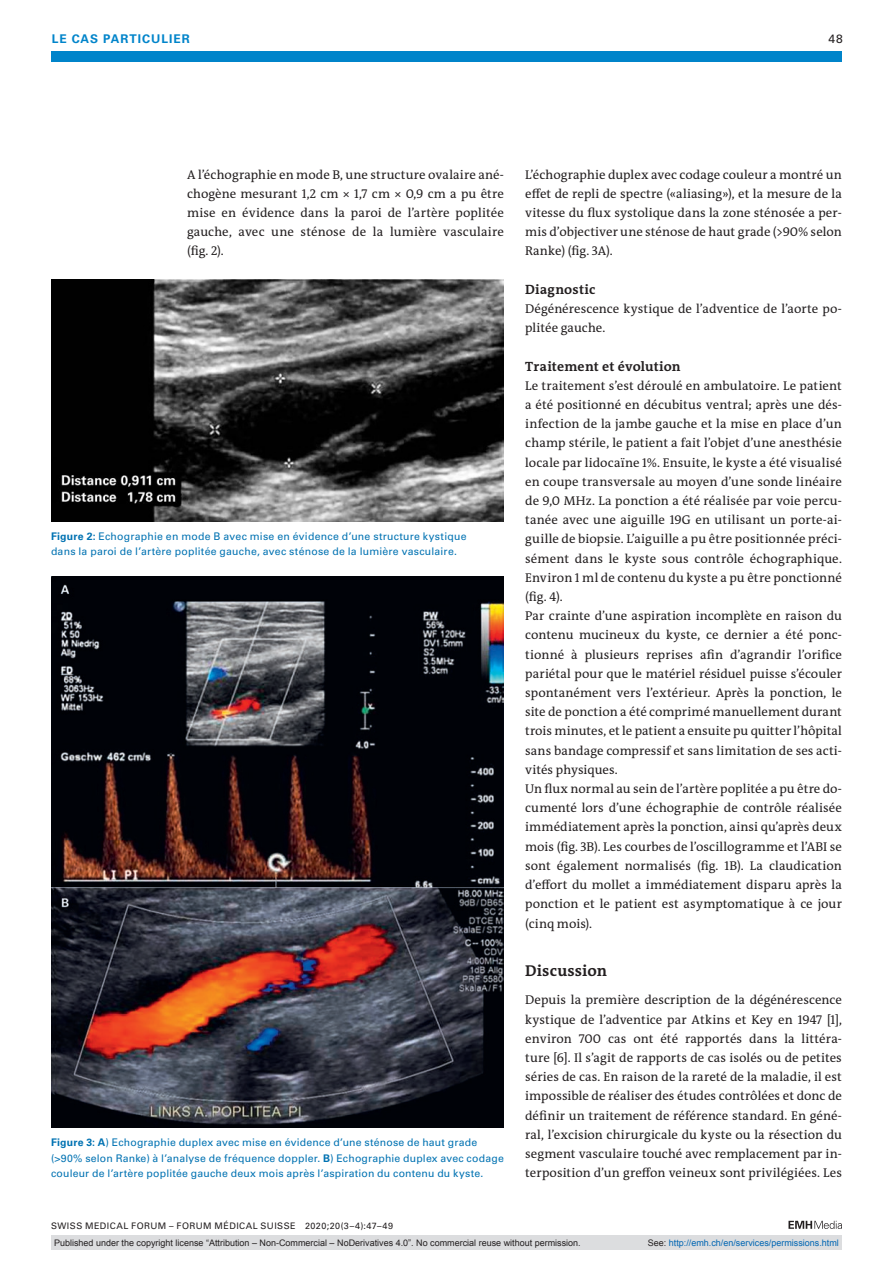
<style>
.page{position:relative;width:893px;height:1263px;background:#fff}
.page>*{position:absolute;margin:0;border:0;box-sizing:border-box;transform-origin:0 0}
.t1{font:700 15.75px "The Antiqua B W7";letter-spacing:.01em;color:#231f20}
.t2{font:700 13.5px "The Antiqua B W7";letter-spacing:.015em;color:#231f20}
.t3{font:12.75px/19.2px "The Antiqua B W5 Plain";letter-spacing:.005em;color:#231f20;text-align:justify}
.t4{font:700 12px "Univers LT Std";color:#0084ca}
.t5{font:12px "Univers LT Std";color:#231f20}
.t6{font:10.5px/15.8px "Univers LT Std";letter-spacing:.02em;color:#0072b2}
.t7{font:9px "Arial";color:#231f20}
.t8{font:9px "Univers LT Std";letter-spacing:.05em;color:#231f20}
.t9{font:9px "Arial";color:#0166b3}
.s1{font-weight:700}
.s2{color:#231f20}
</style>
<div class="page">
<div style="left:51px;top:51px;width:791px;height:11px;background:#0084ca"></div>
<svg style="left:788px;top:1221px;width:54px;height:8px"></svg>
<img style="left:51px;top:279px;width:453px;height:242px">
<img style="left:51px;top:577px;width:453px;height:550px">
<div style="left:51px;top:1235px;width:791px;height:15px;background:#dcdddf"></div>
<p class="t4" style="left:52px;top:31px;width:30px">LE CAS</p>
<p class="t4" style="left:103px;top:31px;width:9px">PARTICULIER</p>
<p class="t5" style="left:829px;top:31px;width:16px">48</p>
<p class="t3" style="left:187px;top:165px;width:318px">A l’échographie en mode B, une structure ovalaire ané&shy;chogène mesurant 1,2 cm × 1,7 cm × 0,9 cm a pu être mise en évidence dans la paroi de l’artère poplitée gauche, avec une sténose de la lumière vasculaire (fig. 2).</p>
<p class="t3" style="left:525px;top:165px;width:318px">L’échographie duplex avec codage couleur a montré un effet de repli de spectre («aliasing»), et la mesure de la vitesse du flux systolique dans la zone sténosée a per&shy;mis d’objectiver une sténose de haut grade (&gt;90% selon Ranke) (fig. 3A).</p>
<p class="t2" style="left:525px;top:281px;width:72px">Diagnostic</p>
<p class="t3" style="left:525px;top:299px;width:318px">Dégénérescence kystique de l’adventice de l’aorte po&shy;plitée gauche.</p>
<p class="t2" style="left:525px;top:357px;width:157px">Traitement et évolution</p>
<p class="t3" style="left:525px;top:376px;width:318px;text-align:left">Le traitement s’est déroulé en ambulatoire. Le patient a été positionné en décubitus ventral; après une dés&shy;infection de la jambe gauche et la mise en place d’un champ stérile, le patient a fait l’objet d’une anesthésie locale par lidocaïne 1%. Ensuite, le kyste a été visualisé en coupe transversale au moyen d’une sonde linéaire de 9,0 MHz. La ponction a été réalisée par voie percu&shy;tanée avec une aiguille 19G en utilisant un porte-ai&shy;guille de biopsie. L’aiguille a pu être positionnée préci&shy;sément dans le kyste sous contrôle échographique.<br>Environ 1 ml de contenu du kyste a pu être ponctionné (fig. 4).<br>Par crainte d’une aspiration incomplète en raison du contenu mucineux du kyste, ce dernier a été ponc&shy;tionné à plusieurs reprises afin d’agrandir l’orifice pariétal pour que le matériel résiduel puisse s’écouler spontanément vers l’extérieur. Après la ponction, le site de ponction a été comprimé manuellement durant trois minutes, et le patient a ensuite pu quitter l’hôpital sans bandage compressif et sans limitation de ses acti&shy;vités physiques.<br>Un flux normal au sein de l’artère poplitée a pu être do&shy;cumenté lors d’une échographie de contrôle réalisée immédiatement après la ponction, ainsi qu’après deux mois (fig. 3B). Les courbes de l’oscillogramme et l’ABI se sont également normalisés (fig. 1B). La claudication d’effort du mollet a immédiatement disparu après la ponction et le patient est asymptomatique à ce jour (cinq mois).</p>
<p class="t1" style="left:525px;top:960px;width:84px">Discussion</p>
<p class="t3" style="left:525px;top:990px;width:318px">Depuis la première description de la dégénérescence kystique de l’adventice par Atkins et Key en 1947 [1], environ 700 cas ont été rapportés dans la littéra&shy;ture [6]. Il s’agit de rapports de cas isolés ou de petites séries de cas. En raison de la rareté de la maladie, il est impossible de réaliser des études contrôlées et donc de définir un traitement de référence standard. En géné&shy;ral, l’excision chirurgicale du kyste ou la résection du segment vasculaire touché avec remplacement par in&shy;terposition d’un greffon veineux sont privilégiées. Les</p>
<p class="t6" style="left:51px;top:528px;width:417px"><span class="s1">FIGURE 2:</span> Echographie en mode B avec mise en évidence d’une structure kystique dans la paroi de l’artère poplitée gauche, avec sténose de la lumière vasculaire.</p>
<p class="t6" style="left:51px;top:1134px;width:454px"><span class="s1">FIGURE 3: A</span>) Echographie duplex avec mise en évidence d’une sténose de haut grade (&gt;90% selon Ranke) à l’analyse de fréquence doppler. <span class="s1">B</span>) Echographie duplex avec codage couleur de l’artère poplitée gauche deux mois après l’aspiration du contenu du kyste.</p>
<p class="t8" style="left:51px;top:1220px;width:344px">SWISS MEDICAL FORUM – FORUM MÉDICAL SUISSE 2020;20(3–4):47–49</p>
<p class="t7" style="left:54px;top:1237px;width:528px">Published under the copyright license “Attribution – Non-Commercial – NoDerivatives 4.0”. No commercial reuse without permission.</p>
<p class="t9" style="left:648px;top:1237px;width:193px"><span class="s2">See:</span> http://emh.ch/en/services/permissions.html</p>
</div>
